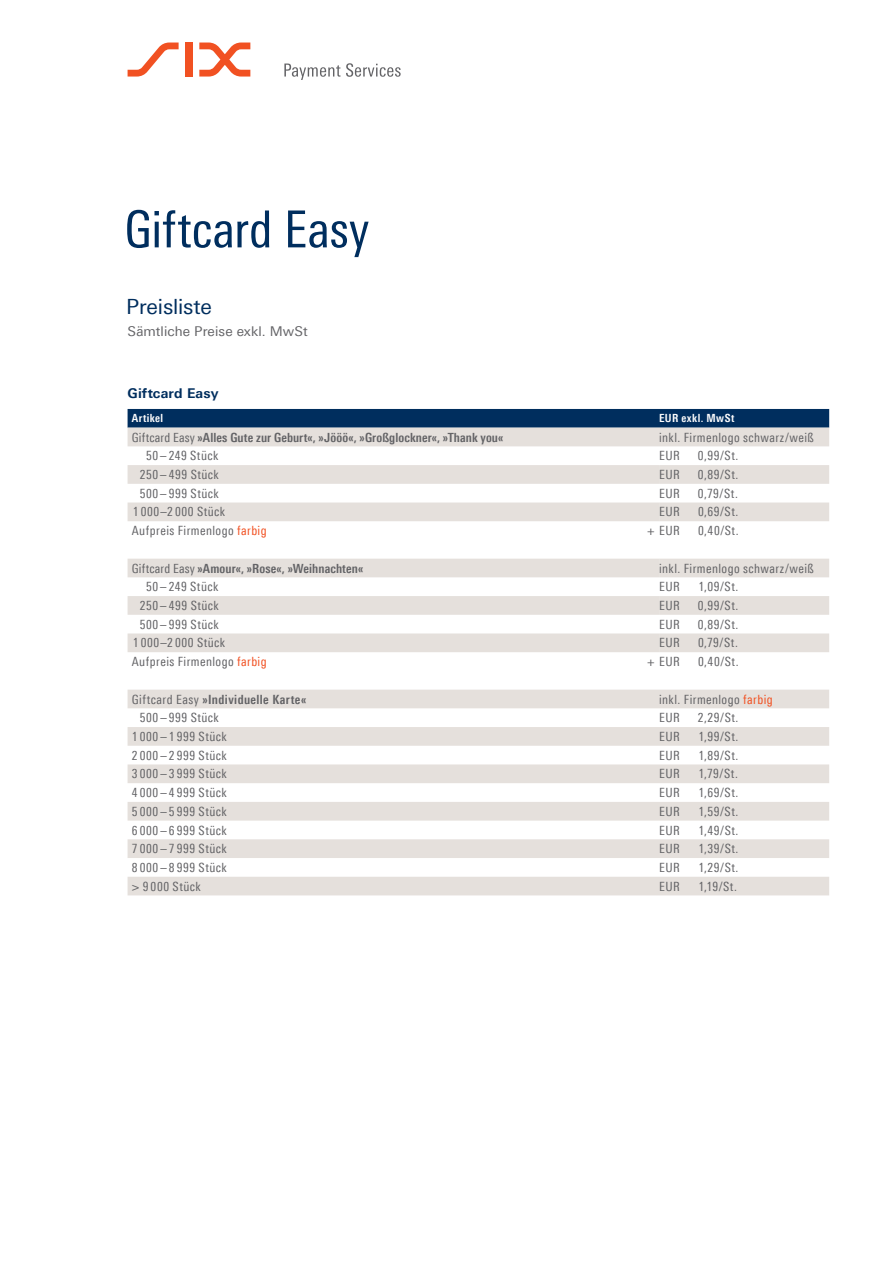
<style>
.page{position:relative;width:893px;height:1263px;background:#fff}
.page>*{position:absolute;margin:0;border:0;box-sizing:border-box;transform-origin:0 0}
.t1{font:51px "Linotype Univers 420 Cn";color:#002e5e}
.t2{font:21px "Linotype Univers 430";letter-spacing:-.005em;color:#002e5e}
.t3{font:13.5px "Linotype Univers 430";letter-spacing:.01em;color:#636366}
.t4{font:700 13.5px "Linotype Univers 630";letter-spacing:.01em;color:#002e5e}
.t5{font:12.75px "Linotype Univers 420 Cn";letter-spacing:.04em;color:#636366}
.t6{font:700 12.75px "Linotype Univers 620 Cn";letter-spacing:.03em;color:#636366}
.t7{font:700 12.6px "Linotype Univers 620 Cn";letter-spacing:.005em;color:#636366}
.t8{font:700 11.25px "Linotype Univers 620 Cn";letter-spacing:.04em;color:#fff}
.s1{font-family:"Linotype Univers 420 Cn";font-weight:400}
.s2{color:#f15122}
</style>
<div class="page">
<svg style="left:128px;top:43px;width:51px;height:34px"></svg>
<div style="left:185px;top:43px;width:8px;height:34px;background:#f15122"></div>
<svg style="left:199px;top:43px;width:51px;height:34px"></svg>
<svg style="left:284px;top:63px;width:117px;height:17px"></svg>
<div style="left:128px;top:409px;width:701px;height:19px;background:#002e5e"></div>
<div style="left:128px;top:428px;width:701px;height:19px;background:#e5e0dc"></div>
<svg style="left:128px;top:465px;width:701px;height:430px"></svg>
<h1 class="t1" style="left:124px;top:200px;width:247px">Giftcard Easy</h1>
<h2 class="t2" style="left:126px;top:294px;width:87px">Preisliste</h2>
<p class="t3" style="left:128px;top:324px;width:182px">Sämtliche Preise exkl. MwSt</p>
<p class="t4" style="left:128px;top:385px;width:92px">Giftcard Easy</p>
<p class="t8" style="left:132px;top:412px;width:33px">Artikel</p>
<p class="t8" style="left:659px;top:412px;width:77px">EUR exkl. MwSt</p>
<p class="t7" style="left:132px;top:430px;width:373px"><span class="s1">Giftcard Easy</span> »Alles Gute zur Geburt«, »Jööö«, »Großglockner«, »Thank you«</p>
<p class="t5" style="left:659px;top:430px;width:156px">inkl. Firmenlogo schwarz/weiß</p>
<p class="t5" style="left:146px;top:448px;width:74px">50 – 249 Stück</p>
<p class="t5" style="left:659px;top:448px;width:22px">EUR</p>
<p class="t5" style="left:698px;top:448px;width:42px">0,99/St.</p>
<p class="t5" style="left:140px;top:467px;width:80px">250 – 499 Stück</p>
<p class="t5" style="left:659px;top:467px;width:22px">EUR</p>
<p class="t5" style="left:698px;top:467px;width:42px">0,89/St.</p>
<p class="t5" style="left:140px;top:486px;width:81px">500 – 999 Stück</p>
<p class="t5" style="left:659px;top:486px;width:22px">EUR</p>
<p class="t5" style="left:698px;top:486px;width:41px">0,79/St.</p>
<p class="t5" style="left:133px;top:504px;width:94px">1 000–2 000 Stück</p>
<p class="t5" style="left:659px;top:504px;width:22px">EUR</p>
<p class="t5" style="left:698px;top:504px;width:42px">0,69/St.</p>
<p class="t5" style="left:132px;top:523px;width:136px">Aufpreis Firmenlogo <span class="s2">farbig</span></p>
<p class="t5" style="left:647px;top:523px;width:34px">+ EUR</p>
<p class="t5" style="left:698px;top:523px;width:42px">0,40/St.</p>
<p class="t7" style="left:132px;top:561px;width:233px"><span class="s1">Giftcard Easy</span> »Amour«, »Rose«, »Weihnachten«</p>
<p class="t5" style="left:659px;top:561px;width:156px">inkl. Firmenlogo schwarz/weiß</p>
<p class="t5" style="left:146px;top:579px;width:74px">50 – 249 Stück</p>
<p class="t5" style="left:659px;top:579px;width:22px">EUR</p>
<p class="t5" style="left:698px;top:579px;width:41px">1,09/St.</p>
<p class="t5" style="left:140px;top:598px;width:80px">250 – 499 Stück</p>
<p class="t5" style="left:659px;top:598px;width:22px">EUR</p>
<p class="t5" style="left:698px;top:598px;width:42px">0,99/St.</p>
<p class="t5" style="left:140px;top:617px;width:81px">500 – 999 Stück</p>
<p class="t5" style="left:659px;top:617px;width:22px">EUR</p>
<p class="t5" style="left:698px;top:617px;width:42px">0,89/St.</p>
<p class="t5" style="left:133px;top:635px;width:94px">1 000–2 000 Stück</p>
<p class="t5" style="left:659px;top:635px;width:22px">EUR</p>
<p class="t5" style="left:698px;top:635px;width:41px">0,79/St.</p>
<p class="t5" style="left:132px;top:654px;width:136px">Aufpreis Firmenlogo <span class="s2">farbig</span></p>
<p class="t5" style="left:647px;top:654px;width:34px">+ EUR</p>
<p class="t5" style="left:698px;top:654px;width:42px">0,40/St.</p>
<p class="t6" style="left:132px;top:691px;width:176px"><span class="s1">Giftcard Easy</span> »Individuelle Karte«</p>
<p class="t5" style="left:659px;top:692px;width:115px">inkl. Firmenlogo <span class="s2">farbig</span></p>
<p class="t5" style="left:140px;top:710px;width:81px">500 – 999 Stück</p>
<p class="t5" style="left:659px;top:710px;width:22px">EUR</p>
<p class="t5" style="left:698px;top:710px;width:42px">2,29/St.</p>
<p class="t5" style="left:132px;top:729px;width:96px">1 000 – 1 999 Stück</p>
<p class="t5" style="left:659px;top:729px;width:22px">EUR</p>
<p class="t5" style="left:698px;top:729px;width:41px">1,99/St.</p>
<p class="t5" style="left:132px;top:748px;width:96px">2 000 – 2 999 Stück</p>
<p class="t5" style="left:659px;top:748px;width:22px">EUR</p>
<p class="t5" style="left:698px;top:748px;width:42px">1,89/St.</p>
<p class="t5" style="left:132px;top:766px;width:96px">3 000 – 3 999 Stück</p>
<p class="t5" style="left:659px;top:766px;width:22px">EUR</p>
<p class="t5" style="left:698px;top:766px;width:41px">1,79/St.</p>
<p class="t5" style="left:132px;top:785px;width:96px">4 000 – 4 999 Stück</p>
<p class="t5" style="left:659px;top:785px;width:22px">EUR</p>
<p class="t5" style="left:698px;top:785px;width:41px">1,69/St.</p>
<p class="t5" style="left:132px;top:804px;width:96px">5 000 – 5 999 Stück</p>
<p class="t5" style="left:659px;top:804px;width:22px">EUR</p>
<p class="t5" style="left:698px;top:804px;width:41px">1,59/St.</p>
<p class="t5" style="left:132px;top:822px;width:96px">6 000 – 6 999 Stück</p>
<p class="t5" style="left:659px;top:822px;width:22px">EUR</p>
<p class="t5" style="left:698px;top:822px;width:42px">1,49/St.</p>
<p class="t5" style="left:132px;top:841px;width:96px">7 000 – 7 999 Stück</p>
<p class="t5" style="left:659px;top:841px;width:22px">EUR</p>
<p class="t5" style="left:698px;top:841px;width:42px">1,39/St.</p>
<p class="t5" style="left:132px;top:860px;width:96px">8 000 – 8 999 Stück</p>
<p class="t5" style="left:659px;top:860px;width:22px">EUR</p>
<p class="t5" style="left:698px;top:860px;width:42px">1,29/St.</p>
<p class="t5" style="left:132px;top:879px;width:70px">&gt; 9 000 Stück</p>
<p class="t5" style="left:659px;top:879px;width:22px">EUR</p>
<p class="t5" style="left:698px;top:879px;width:40px">1,19/St.</p>
</div>
